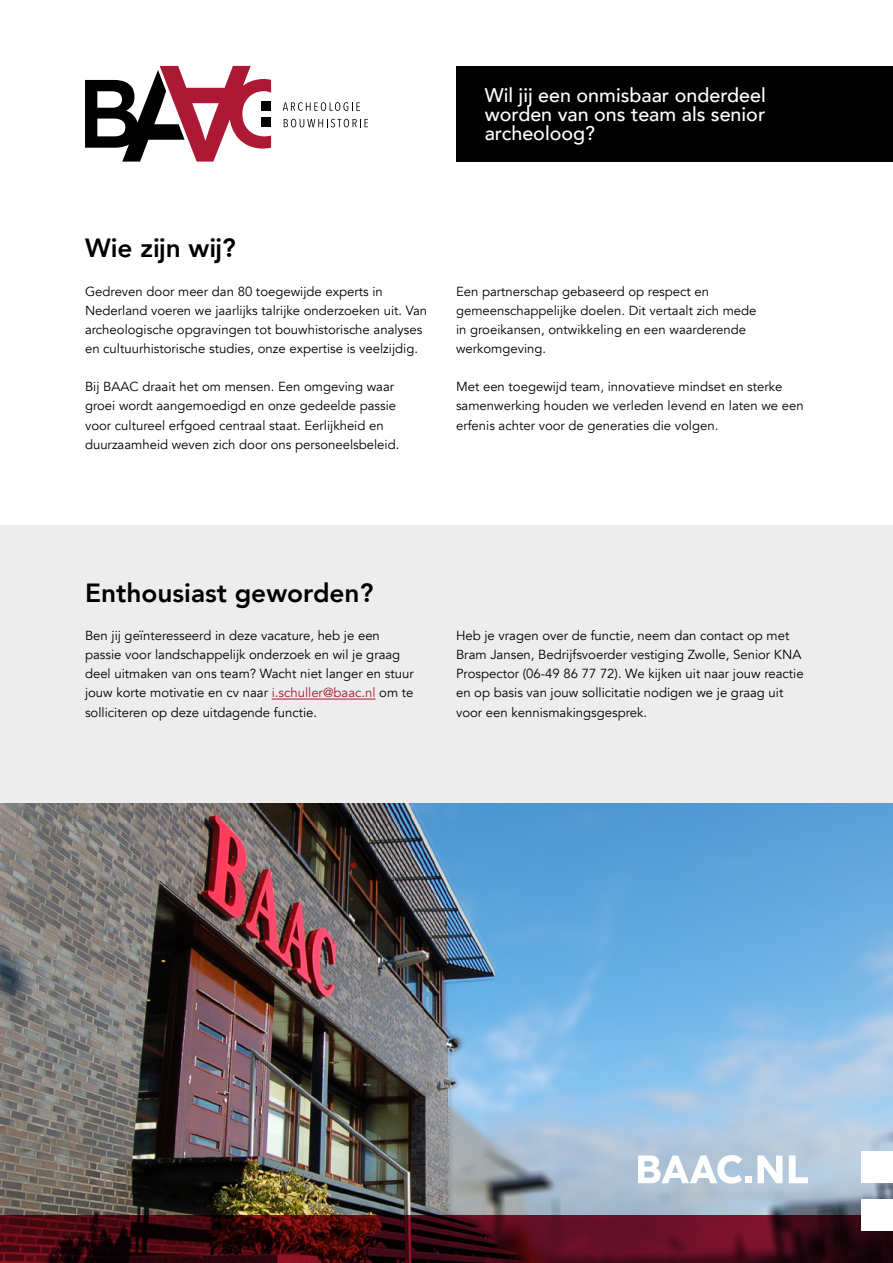
<style>
.page{position:relative;width:893px;height:1263px;background:#fff}
.page>*{position:absolute;margin:0;border:0;box-sizing:border-box;transform-origin:0 0}
.t1{font:800 26.25px "Avenir";color:#000}
.t2{font:500 19.65px/19.2px "Avenir";color:#fff;text-align:justify}
.t3{font:13.2px/19.2px "Avenir";color:#000}
.s1{color:#ad1834}
</style>
<div class="page">
<img style="left:0;top:803px;width:893px;height:412px">
<div style="left:0;top:525px;width:893px;height:278px;background:#ededed"></div>
<hr style="left:272px;top:699px;width:104px;height:1px;background:#ad1834">
<svg style="left:85px;top:66px;width:186px;height:96px"></svg>
<div style="left:261px;top:117px;width:10px;height:10px;background:#000"></div>
<div style="left:261px;top:102px;width:10px;height:9px;background:#000"></div>
<svg style="left:283px;top:102px;width:77px;height:9px"></svg>
<svg style="left:284px;top:119px;width:84px;height:8px"></svg>
<div style="left:456px;top:66px;width:437px;height:96px;background:#000"></div>
<svg style="left:0;top:1215px;width:893px;height:48px;background:#430914"></svg>
<svg style="left:638px;top:1155px;width:104px;height:29px"></svg>
<svg style="left:757px;top:1155px;width:25px;height:28px"></svg>
<svg style="left:789px;top:1155px;width:19px;height:28px"></svg>
<div style="left:745px;top:1177px;width:7px;height:6px;background:#fff"></div>
<div style="left:861px;top:1199px;width:32px;height:32px;background:#fff"></div>
<div style="left:861px;top:1151px;width:32px;height:32px;background:#fff"></div>
<h2 class="t2" style="left:485px;top:84px;width:283px">Wil jij een onmisbaar onderdeel worden van ons team als senior archeoloog?</h2>
<h1 class="t1" style="left:85px;top:228px;width:152px">Wie zijn wij?</h1>
<p class="t3" style="left:85px;top:282px;width:344px">Gedreven door meer dan 80 toegewijde experts in Nederland voeren we jaarlijks talrijke onderzoeken uit. Van archeologische opgravingen tot bouwhistorische analyses en cultuurhistorische studies, onze expertise is veelzijdig.</p>
<p class="t3" style="left:85px;top:377px;width:316px">Bij BAAC draait het om mensen. Een omgeving waar groei wordt aangemoedigd en onze gedeelde passie voor cultureel erfgoed centraal staat. Eerlijkheid en duurzaamheid weven zich door ons personeelsbeleid.</p>
<p class="t3" style="left:456px;top:282px;width:302px">Een partnerschap gebaseerd op respect en gemeenschappelijke doelen. Dit vertaalt zich mede in groeikansen, ontwikkeling en een waarderende werkomgeving.</p>
<p class="t3" style="left:456px;top:377px;width:349px">Met een toegewijd team, innovatieve mindset en sterke samenwerking houden we verleden levend en laten we een erfenis achter voor de generaties die volgen.</p>
<h1 class="t1" style="left:85px;top:572px;width:290px">Enthousiast geworden?</h1>
<p class="t3" style="left:85px;top:626px;width:330px">Ben jij geïnteresseerd in deze vacature, heb je een passie voor landschappelijk onderzoek en wil je graag deel uitmaken van ons team? Wacht niet langer en stuur jouw korte motivatie en cv naar <span class="s1">i.schuller@baac.nl</span> om te solliciteren op deze uitdagende functie.</p>
<p class="t3" style="left:456px;top:626px;width:349px">Heb je vragen over de functie, neem dan contact op met Bram Jansen, Bedrijfsvoerder vestiging Zwolle, Senior KNA Prospector (06-49 86 77 72). We kijken uit naar jouw reactie en op basis van jouw sollicitatie nodigen we je graag uit voor een kennismakingsgesprek.</p>
</div>
